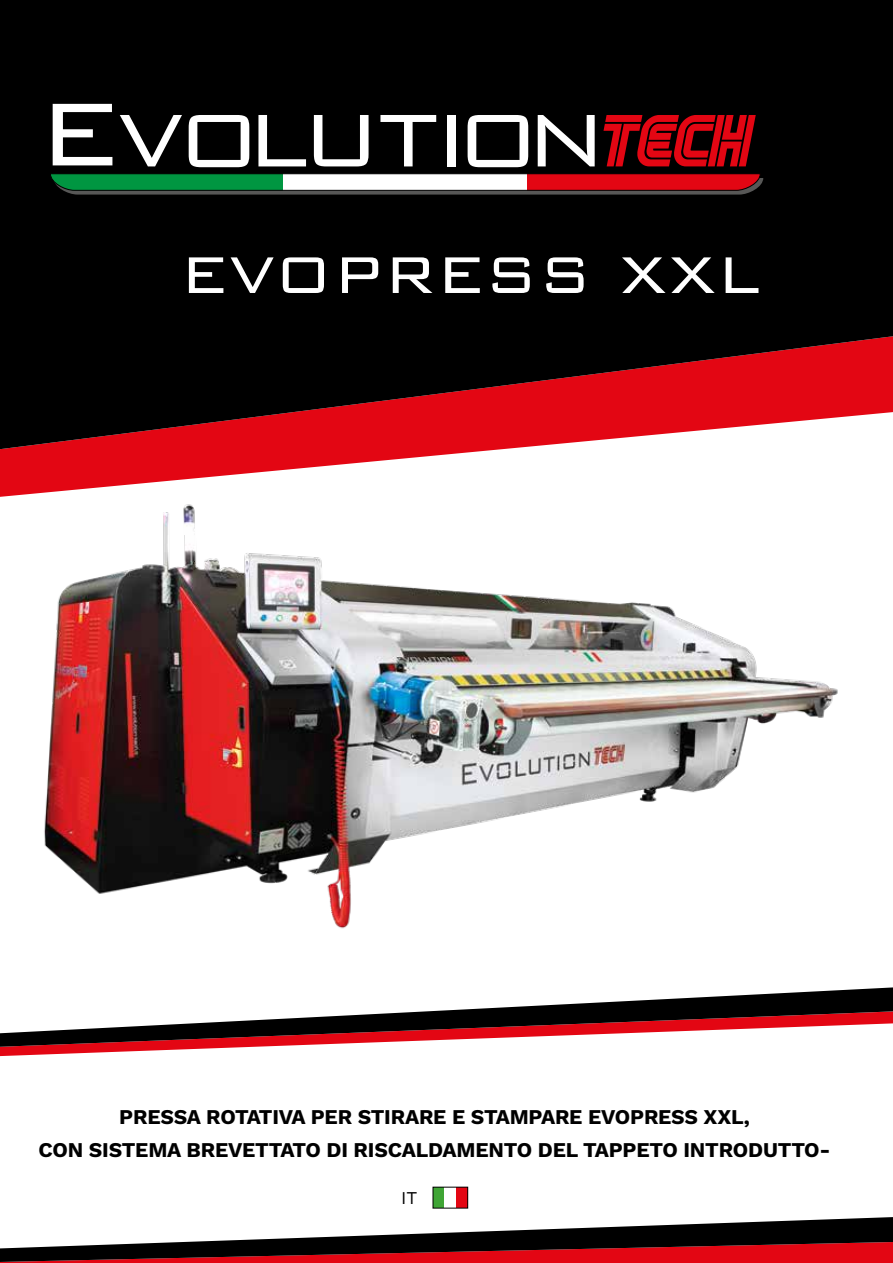
<style>
.page{position:relative;width:893px;height:1263px;background:#fff}
.page>*{position:absolute;margin:0;border:0;box-sizing:border-box;transform-origin:0 0}
.t1{font:300 68.85px "Bank Gothic BT";color:#fff}
.t2{font:700 21px/33px "Work Sans";letter-spacing:-.01em;color:#000;text-align:center}
.t3{font:18px "Work Sans";color:#000}
</style>
<div class="page">
<svg style="left:0;top:0;width:893px;height:449px;background:#1c0405"></svg>
<svg style="left:53px;top:104px;width:59px;height:61px"></svg>
<svg style="left:120px;top:115px;width:62px;height:51px"></svg>
<svg style="left:189px;top:115px;width:60px;height:52px"></svg>
<svg style="left:468px;top:115px;width:60px;height:52px"></svg>
<svg style="left:258px;top:115px;width:48px;height:51px"></svg>
<svg style="left:314px;top:115px;width:55px;height:51px"></svg>
<svg style="left:380px;top:115px;width:56px;height:51px"></svg>
<div style="left:448px;top:115px;width:8px;height:51px;background:#fff"></div>
<svg style="left:538px;top:115px;width:57px;height:51px"></svg>
<svg style="left:603px;top:115px;width:153px;height:51px;background:#8f030b"></svg>
<svg style="left:50px;top:173px;width:713px;height:22px"></svg>
<svg style="left:0;top:1047px;width:247px;height:9px"></svg>
<svg style="left:0;top:987px;width:893px;height:60px"></svg>
<svg style="left:0;top:1217px;width:893px;height:46px"></svg>
<img style="left:21px;top:440px;width:848px;height:566px">
<div style="left:433px;top:1187px;width:12px;height:21px;background:#3fa535"></div>
<div style="left:456px;top:1187px;width:12px;height:21px;background:#e30613"></div>
<div style="left:433px;top:1187px;width:35px;height:21px;border:1px solid #000"></div>
<h1 class="t1" style="left:180px;top:237px;width:583px">EVOPRESS XXL</h1>
<p class="t2" style="left:38px;top:1101px;width:794px">PRESSA ROTATIVA PER STIRARE E STAMPARE EVOPRESS XXL,<br>CON SISTEMA BREVETTATO DI RISCALDAMENTO DEL TAPPETO INTRODUTTO-</p>
<p class="t3" style="left:401px;top:1188px;width:18px">IT</p>
</div>
